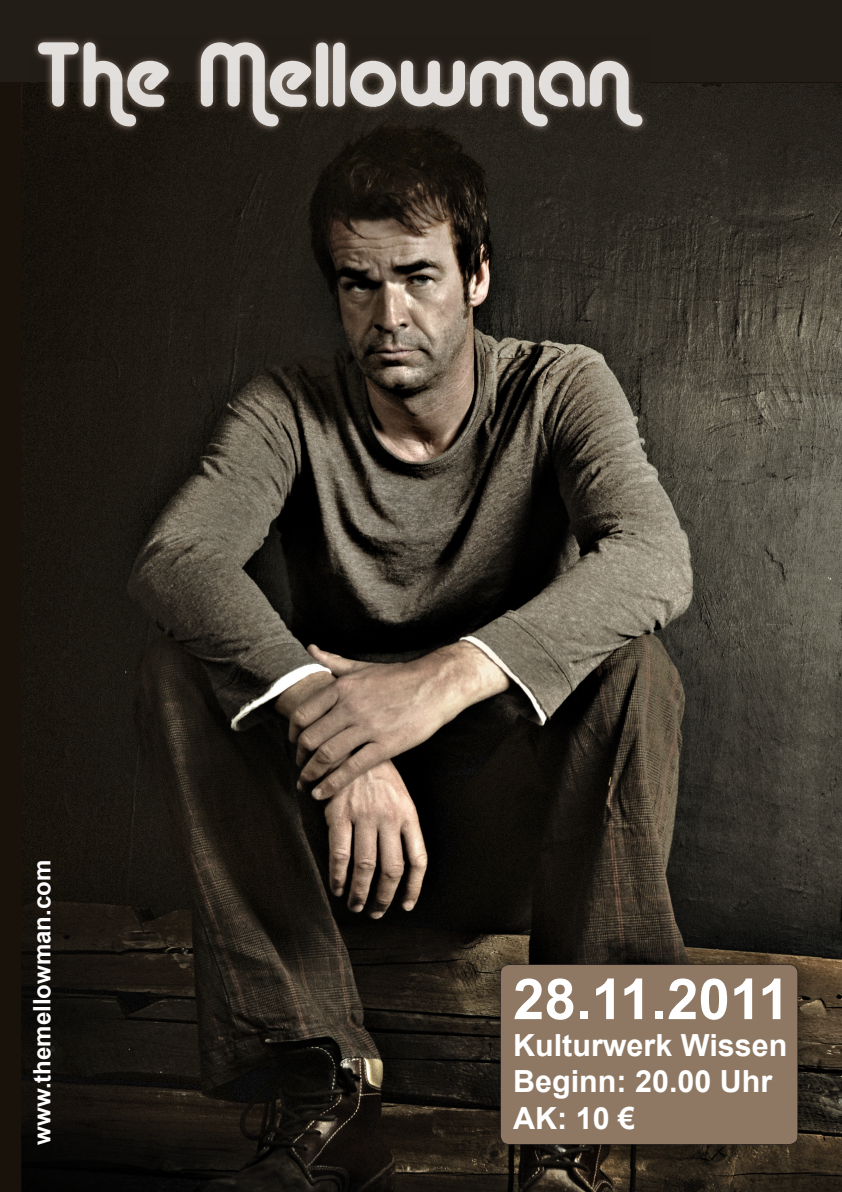
<style>
.page{position:relative;width:842px;height:1192px;background:#fff}
.page>*{position:absolute;margin:0;border:0;box-sizing:border-box;transform-origin:0 0}
.t1{font:700 56.5px "Arial";color:#fff}
.t2{font:700 30.5px/36.6px "Arial";color:#fff}
.t3{font:700 24px "Arial";color:#fff}
</style>
<div class="page">
<div style="left:0;top:0;width:842px;height:83px;background:#221d17"></div>
<div style="left:0;top:83px;width:842px;height:1109px;background:#18120b"></div>
<img style="left:21px;top:83px;width:821px;height:1109px">
<img style="left:30px;top:35px;width:620px;height:48px">
<img style="left:30px;top:83px;width:18px;height:51px">
<img style="left:632px;top:83px;width:18px;height:51px">
<img style="left:48px;top:126px;width:584px;height:8px">
<img style="left:38px;top:42px;width:604px;height:41px">
<img style="left:38px;top:83px;width:604px;height:43px">
<img style="left:476px;top:941px;width:346px;height:227px">
<div style="left:500px;top:964px;width:298px;height:180px;background:#8e7863"></div>
<p class="t3" style="left:26px;top:1144px;width:286px;rotate:-90deg">www.themellowman.com</p>
<h1 class="t1" style="left:513px;top:962px;width:278px">28.11.2011</h1>
<p class="t2" style="left:513px;top:1028px;width:276px">Kulturwerk Wissen<br>Beginn: 20.00 Uhr<br>AK: 10 €</p>
</div>
